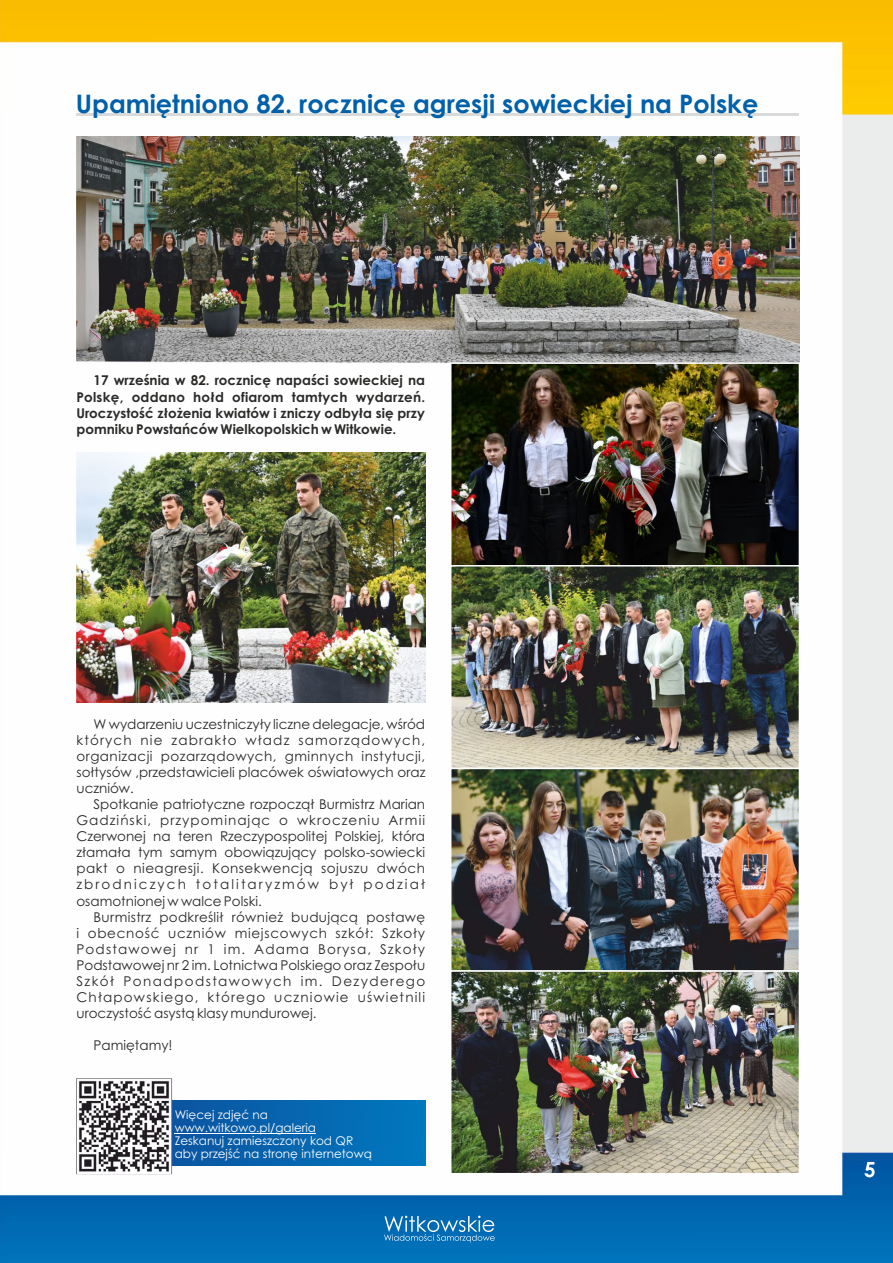
<style>
.page{position:relative;width:893px;height:1263px;background:#fff}
.page>*{position:absolute;margin:0;border:0;box-sizing:border-box;transform-origin:0 0}
.t1{font:700 25.5px "Century Gothic";color:#0060aa}
.t2{font:13.5px/16px "Century Gothic";color:#2b2a29;text-align:justify}
.t3{font:700 13.5px/16.4px "Century Gothic";color:#2b2a29;text-align:justify}
.t4{font:12px/12.9px "Century Gothic";color:#fefefe}
</style>
<div class="page">
<img style="left:0;top:0;width:893px;height:1263px">
<svg style="left:864px;top:1162px;width:11px;height:15px"></svg>
<svg style="left:384px;top:1216px;width:111px;height:26px;background:#3488c2"></svg>
<hr style="left:77px;top:113px;width:722px;height:2px;background:#d9dada">
<div style="left:171px;top:1101px;width:254px;height:65px;background:linear-gradient(to right,#0c54a0,#0078bf)"></div>
<hr style="left:175px;top:1133px;width:141px;height:1px;background:#fefefe">
<svg style="left:76px;top:1078px;width:96px;height:96px"></svg>
<img style="left:76px;top:452px;width:349px;height:251px">
<img style="left:76px;top:136px;width:723px;height:227px">
<img style="left:452px;top:364px;width:346px;height:808px">
<div style="left:450px;top:362px;width:350px;height:204px;border:1px solid #fefefe"></div>
<div style="left:450px;top:565px;width:350px;height:204px;border:1px solid #fefefe"></div>
<div style="left:450px;top:768px;width:350px;height:204px;border:1px solid #fefefe"></div>
<div style="left:450px;top:970px;width:350px;height:204px;border:1px solid #fefefe"></div>
<img style="left:77px;top:1079px;width:94px;height:94px">
<h1 class="t1" style="left:76px;top:93px;width:684px">Upamiętniono 82. rocznicę agresji sowieckiej na Polskę</h1>
<p class="t3" style="left:76px;top:373px;width:350px;text-indent:17px">17 września w 82. rocznicę napaści sowieckiej na Polskę, oddano hołd ofiarom tamtych wydarzeń.<br>Uroczystość złożenia kwiatów i zniczy odbyła się przy pomniku Powstańców Wielkopolskich w Witkowie.</p>
<p class="t2" style="left:76px;top:717px;width:350px;text-indent:17px">W wydarzeniu uczestniczyły liczne delegacje, wśród których nie zabrakło władz samorządowych, organizacji pozarządowych, gminnych instytucji, sołtysów ,przedstawicieli placówek oświatowych oraz uczniów.</p>
<p class="t2" style="left:76px;top:797px;width:350px;text-indent:17px">Spotkanie patriotyczne rozpoczął Burmistrz Marian Gadziński, przypominając o wkroczeniu Armii Czerwonej na teren Rzeczypospolitej Polskiej, która złamała tym samym obowiązujący polsko-sowiecki pakt o nieagresji. Konsekwencją sojuszu dwóch zbrodniczych totalitaryzmów był podział osamotnionej w walce Polski.</p>
<p class="t2" style="left:76px;top:910px;width:350px;text-indent:17px">Burmistrz podkreślił również budującą postawę i obecność uczniów miejscowych szkół: Szkoły Podstawowej nr 1 im. Adama Borysa, Szkoły Podstawowej nr 2 im. Lotnictwa Polskiego oraz Zespołu Szkół Ponadpodstawowych im. Dezyderego Chłapowskiego, którego uczniowie uświetnili uroczystość asystą klasy mundurowej.</p>
<p class="t2" style="left:94px;top:1038px;width:81px">Pamiętamy!</p>
<p class="t4" style="left:175px;top:1109px;width:199px">Więcej zdjęć na www.witkowo.pl/galeria<br>Zeskanuj zamieszczony kod QR aby przejść na stronę internetową</p>
</div>
